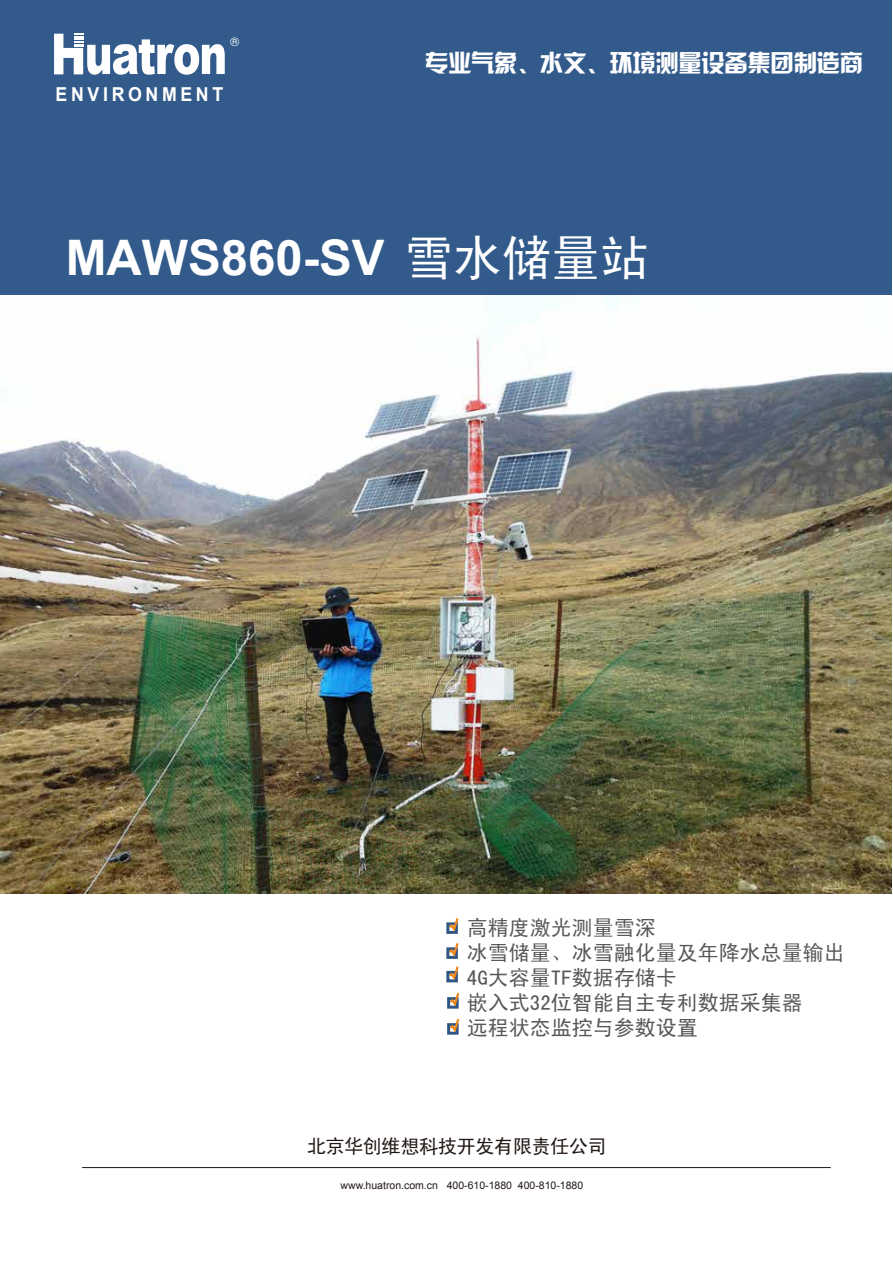
<style>
.page{position:relative;width:893px;height:1263px;background:#fff}
.page>*{position:absolute;margin:0;border:0;box-sizing:border-box;transform-origin:0 0}
.t1{font:700 49.05px "Arial";color:#fff}
.t2{font:24px "H Yk 2 gj";letter-spacing:-.04em;color:#fff}
.t3{font:21px/25.2px "Sim Hei";color:#595757}
.t4{font:19.5px "Sim Hei";letter-spacing:-.04em;color:#221815}
.t5{font:700 19.2px "Arial";letter-spacing:.205em;color:#fff;scale:.93 1}
.t6{font:11.4px "ST Xihei";color:#fff}
.t7{font:10.5px "Arial";color:#221815}
.s1{font-family:"Sim Hei";font-weight:400}
</style>
<div class="page">
<div style="left:0;top:0;width:892px;height:295px;background:#325a8b"></div>
<hr style="left:82px;top:1167px;width:749px;height:1px;background:#221815">
<svg style="left:54px;top:34px;width:171px;height:41px"></svg>
<div style="left:446px;top:922px;width:12px;height:12px;border:3px solid #305684"></div>
<svg style="left:448px;top:917px;width:11px;height:16px"></svg>
<div style="left:446px;top:947px;width:12px;height:12px;border:3px solid #305684"></div>
<svg style="left:448px;top:942px;width:11px;height:16px"></svg>
<div style="left:446px;top:971px;width:12px;height:11px;border:3px solid #305684"></div>
<svg style="left:448px;top:966px;width:11px;height:16px"></svg>
<div style="left:447px;top:997px;width:12px;height:12px;border:3px solid #305684"></div>
<svg style="left:449px;top:992px;width:11px;height:16px"></svg>
<div style="left:447px;top:1023px;width:12px;height:12px;border:3px solid #305684"></div>
<svg style="left:449px;top:1018px;width:11px;height:16px"></svg>
<img style="left:0;top:309px;width:892px;height:584px">
<p class="t6" style="left:230px;top:34px;width:10px">®</p>
<p class="t5" style="left:56px;top:82px;width:182px">ENVIRONMENT</p>
<p class="t2" style="left:425px;top:51px;width:440px">专业气象、水文、环境测量设备集团制造商</p>
<h1 class="t1" style="left:66px;top:225px;width:585px">MAWS860-SV <span class="s1">雪水储量站</span></h1>
<p class="t3" style="left:467px;top:914px;width:380px">高精度激光测量雪深<br>冰雪储量、冰雪融化量及年降水总量输出<br>4G大容量TF数据存储卡<br>嵌入式32位智能自主专利数据采集器<br>远程状态监控与参数设置</p>
<p class="t4" style="left:307px;top:1137px;width:302px">北京华创维想科技开发有限责任公司</p>
<p class="t7" style="left:340px;top:1178px;width:244px">www.huatron.com.cn 400-610-1880 400-810-1880</p>
</div>
